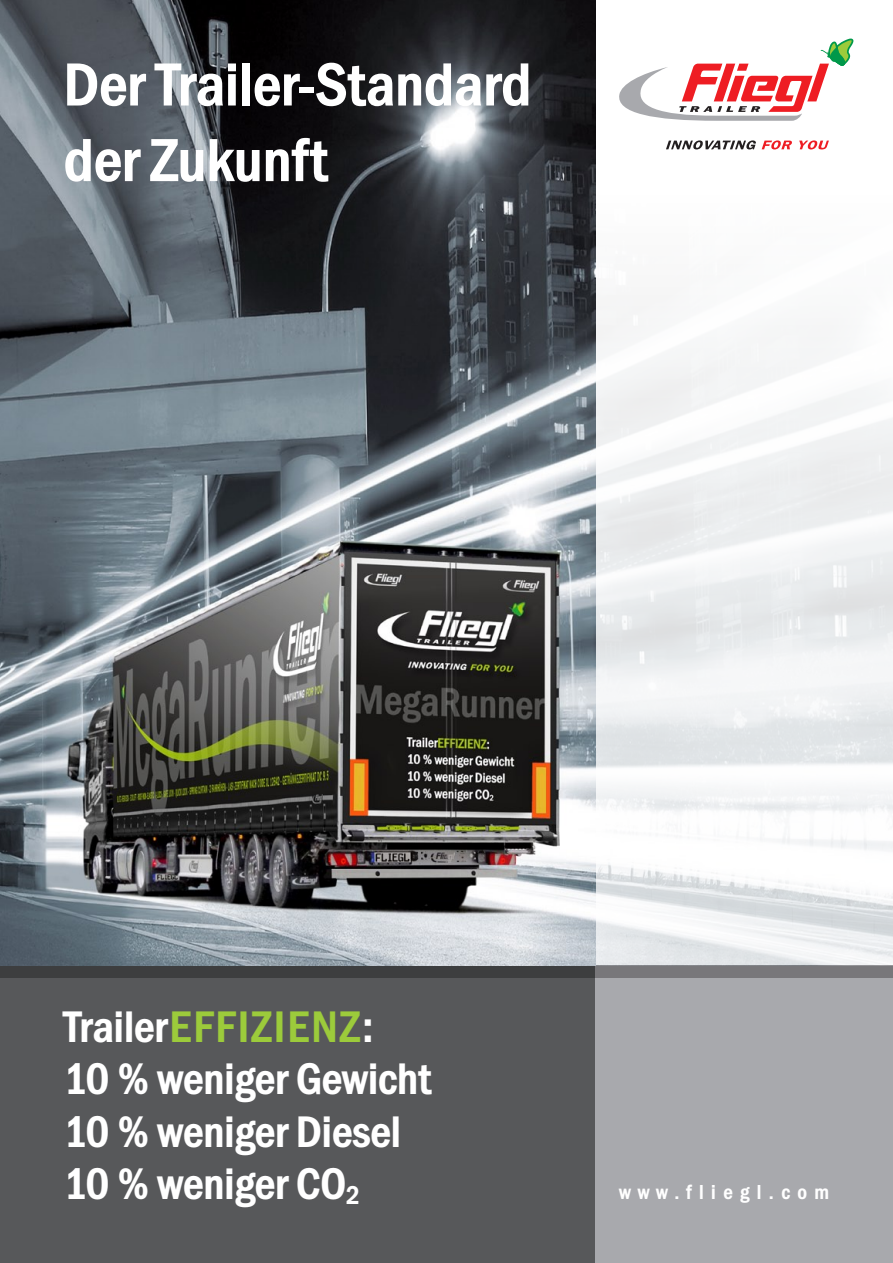
<style>
.page{position:relative;width:893px;height:1263px;background:#fff}
.page>*{position:absolute;margin:0;border:0;box-sizing:border-box;transform-origin:0 0}
.t1{font:800 63px "Franklin Gothic Cond";color:#fff}
.t2{font:800 45.9px "Franklin Gothic Cond";color:#fff}
.t3{font:800 45.9px "Franklin Gothic Cond";letter-spacing:.06em;color:#9ccb3b}
.t4{font:800 21px "Franklin Gothic Cond";letter-spacing:.35em;color:#fff}
.s1{color:#fff}
</style>
<div class="page">
<div style="left:0;top:965px;width:595px;height:298px;background:#57585a"></div>
<div style="left:595px;top:965px;width:298px;height:298px;background:#a8a9ad"></div>
<svg style="left:0;top:965px;width:893px;height:13px;background:#555658"></svg>
<img style="left:0;top:0;width:893px;height:965px">
<p class="t1" style="left:64px;top:49px;width:469px">Der Trailer-Standard</p>
<p class="t1" style="left:64px;top:125px;width:265px">der Zukunft</p>
<p class="t3" style="left:64px;top:1000px;width:311px"><span class="s1">Trailer</span>EFFIZIENZ<span class="s1">:</span></p>
<p class="t2" style="left:64px;top:1053px;width:369px">10 % weniger Gewicht</p>
<p class="t2" style="left:64px;top:1105px;width:339px">10 % weniger Diesel</p>
<p class="t2" style="left:64px;top:1158px;width:298px">10 % weniger CO<sub>2</sub></p>
<p class="t4" style="left:619px;top:1180px;width:211px">www.fliegl.com</p>
</div>
